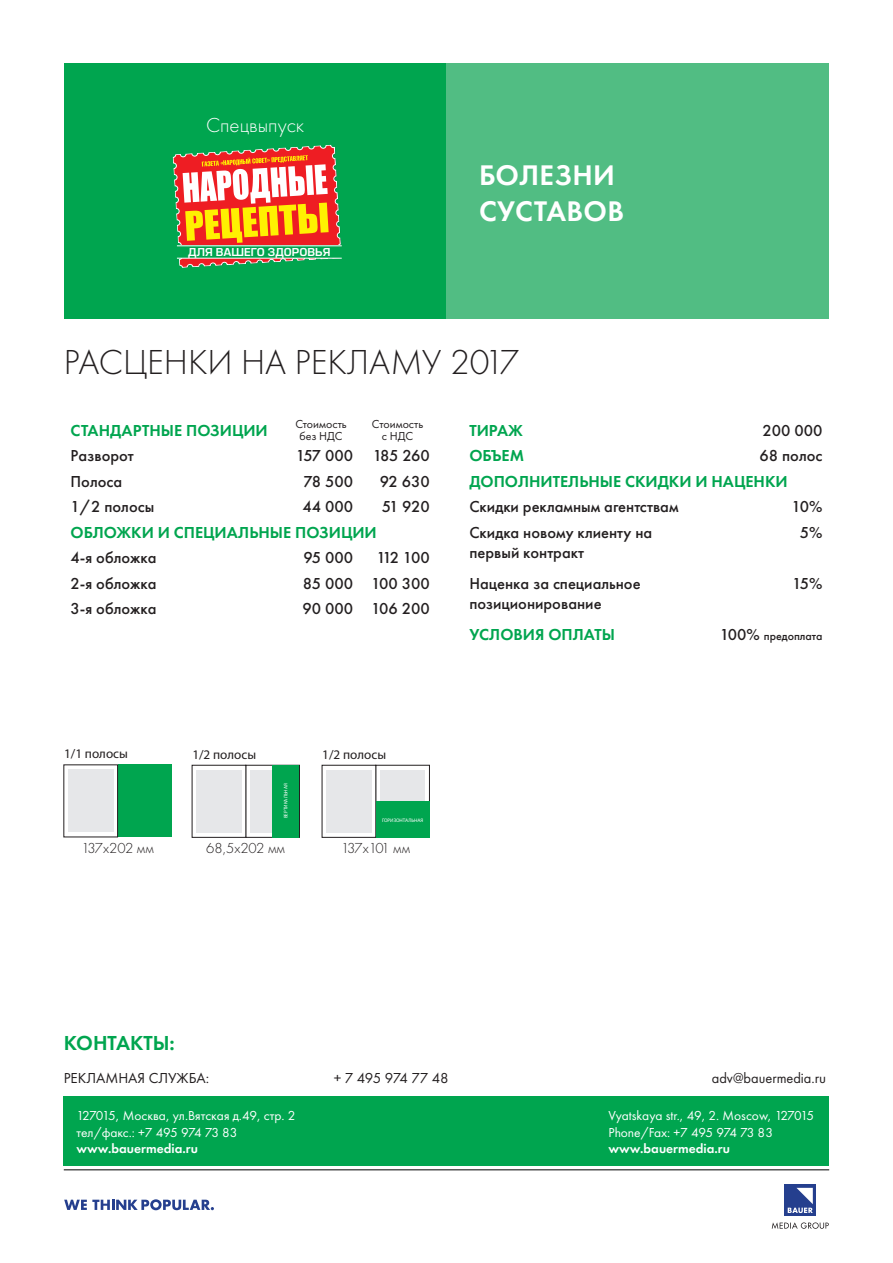
<style>
.page{position:relative;width:893px;height:1263px;background:#fff}
.page>*{position:absolute;margin:0;border:0;box-sizing:border-box;transform-origin:0 0}
.t1{font:300 36px "Futura PT";color:#231f20}
.t2{font:600 29.4px "Futura PT";letter-spacing:.01em;color:#fff}
.t3{font:300 21px "Futura PT";color:#fff}
.t4{font:600 21px "Futura PT";color:#00a54f}
.t5{font:500 16.5px/19.8px "Futura PT";color:#231f20}
.t6{font:600 16.5px "Futura PT";color:#00a54f}
.t7{font:300 15px "Futura PT";color:#231f20}
.t8{font:15px "Futura PT";color:#231f20;scale:.96 1}
.t9{font:15px "Futura PT";color:#231f20}
.t10{font:15px "Futura PT";letter-spacing:-.03em;color:#231f20}
.t11{font:300 15px "Futura PT";letter-spacing:-.05em;color:#231f20}
.t12{font:13.5px "Futura PT";color:#fff}
.t13{font:13.5px "Futura PT";letter-spacing:-.02em;color:#fff}
.t14{font:600 13.5px "Futura PT";color:#fff}
.t15{font:13.2px "Myriad Pro";color:#231f20}
.t16{font:12px "Futura PT";color:#231f20}
.t17{font:500 12px "Futura PT";color:#231f20}
.t18{font:10.65px "Europe Demi";color:#fff}
.t19{font:5.1px "Myriad Pro";color:#fff}
.s1{font-size:16.5px}
</style>
<div class="page">
<div style="left:64px;top:64px;width:382px;height:255px;background:#00a54f"></div>
<div style="left:446px;top:64px;width:383px;height:255px;background:#51bd83"></div>
<hr style="left:64px;top:1169px;width:765px;height:1px;background:#000">
<svg style="left:772px;top:1222px;width:57px;height:7px"></svg>
<div style="left:785px;top:1185px;width:31px;height:31px;background:#253f8e"></div>
<svg style="left:788px;top:1188px;width:25px;height:25px"></svg>
<svg style="left:64px;top:1199px;width:150px;height:11px"></svg>
<div style="left:64px;top:1096px;width:765px;height:70px;background:#00a54f"></div>
<div style="left:118px;top:765px;width:53px;height:72px;background:#00a54f"></div>
<div style="left:68px;top:769px;width:45px;height:63px;background:#e6e7e9"></div>
<div style="left:246px;top:765px;width:54px;height:72px;border:1px solid #231f20"></div>
<div style="left:250px;top:770px;width:45px;height:63px;background:#e6e7e9"></div>
<div style="left:228px;top:770px;width:13px;height:63px;background:#e6e7e9"></div>
<div style="left:210px;top:770px;width:18px;height:63px;background:#e6e7e9"></div>
<div style="left:196px;top:770px;width:14px;height:63px;background:#e6e7e9"></div>
<div style="left:272px;top:765px;width:27px;height:72px;background:#00a54f"></div>
<div style="left:376px;top:765px;width:53px;height:72px;border:1px solid #231f20"></div>
<div style="left:411px;top:770px;width:14px;height:63px;background:#e6e7e9"></div>
<div style="left:394px;top:770px;width:18px;height:63px;background:#e6e7e9"></div>
<div style="left:380px;top:770px;width:14px;height:63px;background:#e6e7e9"></div>
<div style="left:358px;top:770px;width:13px;height:63px;background:#e6e7e9"></div>
<div style="left:340px;top:770px;width:18px;height:63px;background:#e6e7e9"></div>
<div style="left:326px;top:770px;width:14px;height:63px;background:#e6e7e9"></div>
<div style="left:376px;top:801px;width:53px;height:36px;background:#00a54f"></div>
<svg style="left:173px;top:145px;width:169px;height:123px"></svg>
<p class="t3" style="left:206px;top:113px;width:100px">Спецвыпуск</p>
<p class="t18" style="left:188px;top:246px;width:144px">ДЛЯ ВАШЕГО ЗДОРОВЬЯ</p>
<p class="t2" style="left:479px;top:157px;width:137px">БОЛЕЗНИ</p>
<p class="t2" style="left:479px;top:193px;width:146px">СУСТАВОВ</p>
<p class="t1" style="left:64px;top:342px;width:457px">РАСЦЕНКИ НА РЕКЛАМУ 2017</p>
<p class="t6" style="left:71px;top:420px;width:199px">СТАНДАРТНЫЕ ПОЗИЦИИ</p>
<p class="t16" style="left:295px;top:417px;width:53px">Стоимость</p>
<p class="t16" style="left:299px;top:429px;width:45px">без НДС</p>
<p class="t16" style="left:372px;top:417px;width:53px">Стоимость</p>
<p class="t16" style="left:382px;top:429px;width:33px">с НДС</p>
<p class="t5" style="left:71px;top:446px;width:65px">Разворот</p>
<p class="t5" style="left:296px;top:446px;width:59px">157 000</p>
<p class="t5" style="left:373px;top:446px;width:59px">185 260</p>
<p class="t5" style="left:71px;top:471px;width:53px">Полоса</p>
<p class="t5" style="left:304px;top:471px;width:51px">78 500</p>
<p class="t5" style="left:380px;top:471px;width:52px">92 630</p>
<p class="t5" style="left:71px;top:497px;width:85px">1/2 полосы</p>
<p class="t5" style="left:303px;top:497px;width:52px">44 000</p>
<p class="t5" style="left:382px;top:497px;width:50px">51 920</p>
<p class="t6" style="left:71px;top:522px;width:308px">ОБЛОЖКИ И СПЕЦИАЛЬНЫЕ ПОЗИЦИИ</p>
<p class="t5" style="left:71px;top:548px;width:88px">4-я обложка</p>
<p class="t5" style="left:303px;top:548px;width:51px">95 000</p>
<p class="t5" style="left:377px;top:548px;width:55px">112 100</p>
<p class="t5" style="left:71px;top:573px;width:88px">2-я обложка</p>
<p class="t5" style="left:303px;top:573px;width:52px">85 000</p>
<p class="t5" style="left:371px;top:573px;width:60px">100 300</p>
<p class="t5" style="left:71px;top:599px;width:88px">3-я обложка</p>
<p class="t5" style="left:303px;top:599px;width:52px">90 000</p>
<p class="t5" style="left:371px;top:599px;width:60px">106 200</p>
<p class="t6" style="left:469px;top:420px;width:55px">ТИРАЖ</p>
<p class="t5" style="left:762px;top:420px;width:62px">200 000</p>
<p class="t6" style="left:469px;top:445px;width:56px">ОБЪЕМ</p>
<p class="t5" style="left:760px;top:446px;width:64px">68 полос</p>
<p class="t6" style="left:469px;top:471px;width:320px">ДОПОЛНИТЕЛЬНЫЕ СКИДКИ И НАЦЕНКИ</p>
<p class="t5" style="left:469px;top:497px;width:211px">Скидки рекламным агентствам</p>
<p class="t5" style="left:792px;top:497px;width:32px">10%</p>
<p class="t5" style="left:469px;top:522px;width:184px">Cкидка новому клиенту на первый контракт</p>
<p class="t5" style="left:800px;top:522px;width:24px">5%</p>
<p class="t5" style="left:469px;top:573px;width:173px">Наценка за специальное позиционирование</p>
<p class="t5" style="left:792px;top:573px;width:32px">15%</p>
<p class="t6" style="left:469px;top:624px;width:147px">УСЛОВИЯ ОПЛАТЫ</p>
<p class="t17" style="left:720px;top:628px;width:104px"><span class="s1">100%</span> предоплата</p>
<p class="t15" style="left:64px;top:747px;width:65px">1/1 полосы</p>
<p class="t7" style="left:81px;top:840px;width:74px">137x202 мм</p>
<p class="t15" style="left:192px;top:748px;width:65px">1/2 полосы</p>
<p class="t19" style="left:283px;top:818px;width:36px;rotate:-90deg">ВЕРТИКАЛЬНАЯ</p>
<p class="t7" style="left:206px;top:840px;width:80px">68,5х202 мм</p>
<p class="t15" style="left:322px;top:748px;width:65px">1/2 полосы</p>
<p class="t19" style="left:382px;top:818px;width:43px">ГОРИЗОНТАЛЬНАЯ</p>
<p class="t11" style="left:341px;top:839px;width:71px">137х101 мм</p>
<p class="t4" style="left:64px;top:1030px;width:113px">КОНТАКТЫ:</p>
<p class="t9" style="left:64px;top:1069px;width:147px">РЕКЛАМНАЯ СЛУЖБА:</p>
<p class="t10" style="left:334px;top:1069px;width:116px">+ 7 495 974 77 48</p>
<p class="t8" style="left:712px;top:1069px;width:121px">adv@bauermedia.ru</p>
<p class="t12" style="left:77px;top:1108px;width:220px">127015, Москва, ул.Вятская д.49, стр. 2</p>
<p class="t13" style="left:77px;top:1124px;width:163px">тел/факс.: +7 495 974 73 83</p>
<p class="t14" style="left:77px;top:1140px;width:123px">www.bauermedia.ru</p>
<p class="t12" style="left:609px;top:1108px;width:207px">Vyatskaya str., 49, 2. Moscow, 127015</p>
<p class="t13" style="left:609px;top:1124px;width:166px">Phone/Fax: +7 495 974 73 83</p>
<p class="t14" style="left:609px;top:1140px;width:123px">www.bauermedia.ru</p>
</div>
